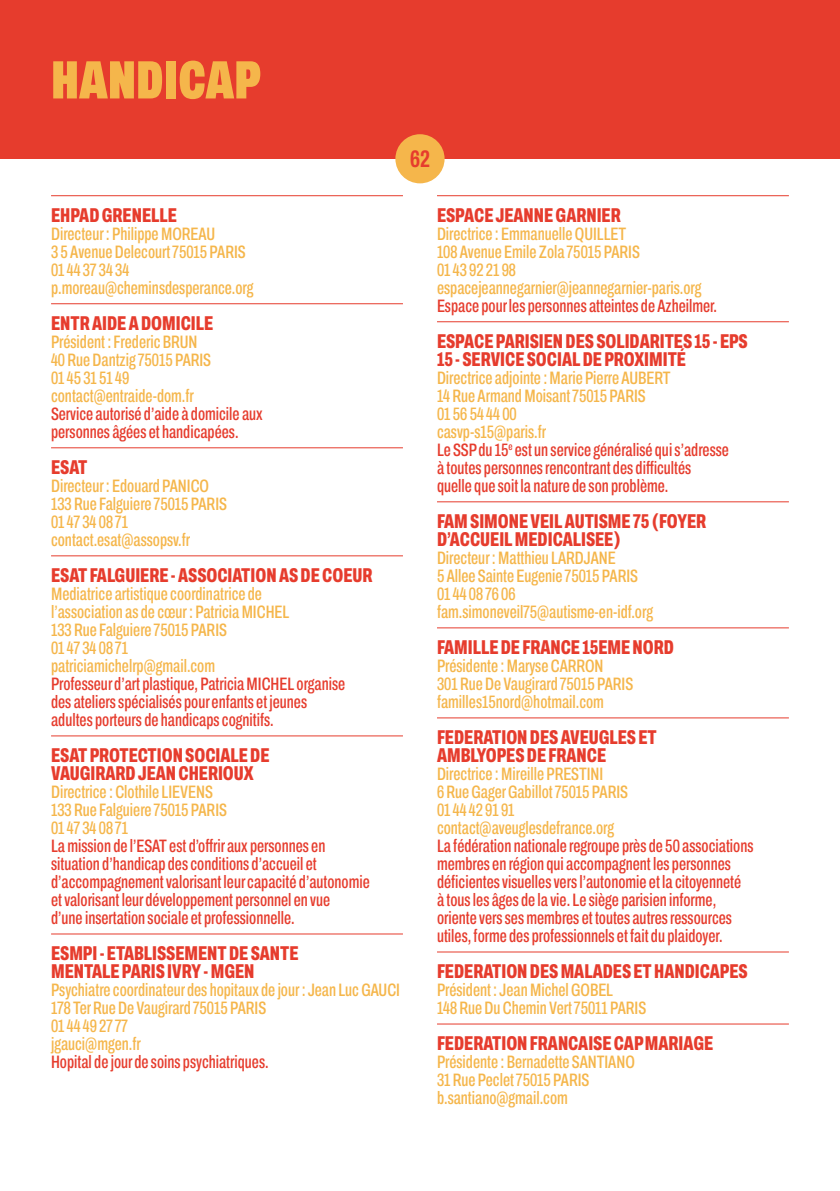
<style>
.page{position:relative;width:840px;height:1191px;background:#fff}
.page>*{position:absolute;margin:0;border:0;box-sizing:border-box;transform-origin:0 0}
.t1{font:900 extra-condensed 54px "Archivo";color:#f5b64b}
.t2{font:700 extra-condensed 24px "Archivo";color:#e63c2d}
.t3{font:800 extra-condensed 20px/18px "Archivo";color:#e63c2d}
.t4{font:500 extra-condensed 18px/18px "Archivo";color:#f5b64b}
.t5{font:500 extra-condensed 18px/18px "Archivo";color:#e63c2d}
.s1{color:#f5b64b}
</style>
<div class="page">
<div style="left:0;top:0;width:839px;height:159px;background:#e63c2d"></div>
<div style="left:395px;top:134px;width:49px;height:49px;background:#f5b64b;border-radius:50%"></div>
<hr style="left:51px;top:195px;width:352px;height:1px;background:#e63c2d">
<hr style="left:51px;top:303px;width:352px;height:1px;background:#e63c2d">
<hr style="left:51px;top:447px;width:352px;height:1px;background:#e63c2d">
<hr style="left:51px;top:555px;width:352px;height:1px;background:#e63c2d">
<hr style="left:51px;top:735px;width:352px;height:1px;background:#e63c2d">
<hr style="left:51px;top:933px;width:352px;height:1px;background:#e63c2d">
<hr style="left:437px;top:195px;width:351px;height:1px;background:#e63c2d">
<hr style="left:437px;top:321px;width:351px;height:1px;background:#e63c2d">
<hr style="left:437px;top:501px;width:351px;height:1px;background:#e63c2d">
<hr style="left:437px;top:627px;width:351px;height:1px;background:#e63c2d">
<hr style="left:437px;top:717px;width:351px;height:1px;background:#e63c2d">
<hr style="left:437px;top:951px;width:351px;height:1px;background:#e63c2d">
<hr style="left:437px;top:1023px;width:351px;height:1px;background:#e63c2d">
<h1 class="t1" style="left:51px;top:39px;width:211px">HANDICAP</h1>
<h2 class="t2" style="left:410px;top:141px;width:21px">62</h2>
<p class="t3" style="left:51px;top:206px;width:127px">EHPAD GRENELLE</p>
<p class="t4" style="left:51px;top:224px;width:204px">Directeur : Philippe MOREAU<br>3 5 Avenue Delecourt 75015 PARIS<br>01 44 37 34 34 p.moreau@cheminsdesperance.org</p>
<p class="t3" style="left:51px;top:314px;width:163px">ENTR AIDE A DOMICILE</p>
<p class="t4" style="left:51px;top:332px;width:161px">Président : Frederic BRUN<br>40 Rue Dantzig 75015 PARIS<br>01 45 31 51 49 contact@entraide-dom.fr</p>
<p class="t5" style="left:51px;top:404px;width:213px">Service autorisé d’aide à domicile aux personnes âgées et handicapées.</p>
<p class="t3" style="left:51px;top:458px;width:38px">ESAT</p>
<p class="t4" style="left:51px;top:476px;width:177px">Directeur : Edouard PANICO<br>133 Rue Falguiere 75015 PARIS<br>01 47 34 08 71 contact.esat@assopsv.fr</p>
<p class="t3" style="left:51px;top:566px;width:323px">ESAT FALGUIERE - ASSOCIATION AS DE COEUR</p>
<p class="t4" style="left:51px;top:584px;width:239px">Mediatrice artistique coordinatrice de l’association as de cœur : Patricia MICHEL<br>133 Rue Falguiere 75015 PARIS<br>01 47 34 08 71 patriciamichelrp@gmail.com</p>
<p class="t5" style="left:51px;top:674px;width:295px">Professeur d’art plastique, Patricia MICHEL organise des ateliers spécialisés pour enfants et jeunes adultes porteurs de handicaps cognitifs.</p>
<p class="t3" style="left:51px;top:746px;width:220px">ESAT PROTECTION SOCIALE DE<br>VAUGIRARD JEAN CHERIOUX</p>
<p class="t4" style="left:51px;top:782px;width:177px">Directrice : Clothile LIEVENS<br>133 Rue Falguiere 75015 PARIS<br>01 47 34 08 71</p>
<p class="t5" style="left:51px;top:836px;width:320px">La mission de l’ESAT est d’offrir aux personnes en situation d’handicap des conditions d’accueil et d’accompagnement valorisant leur capacité d’autonomie et valorisant leur développement personnel en vue<br>d’une insertation sociale et professionnelle.</p>
<p class="t3" style="left:51px;top:944px;width:249px">ESMPI - ETABLISSEMENT DE SANTE<br>MENTALE PARIS IVRY - MGEN</p>
<p class="t4" style="left:51px;top:980px;width:350px">Psychiatre coordinateur des hopitaux de jour : Jean Luc GAUCI<br>178 Ter Rue De Vaugirard 75015 PARIS<br>01 44 49 27 77<br>jgauci@mgen.fr</p>
<p class="t5" style="left:51px;top:1052px;width:219px">Hopital de jour de soins psychiatriques.</p>
<p class="t3" style="left:437px;top:206px;width:185px">ESPACE JEANNE GARNIER</p>
<p class="t4" style="left:437px;top:224px;width:266px">Directrice : Emmanuelle QUILLET<br>108 Avenue Emile Zola 75015 PARIS<br>01 43 92 21 98 espacejeannegarnier@jeannegarnier-paris.org</p>
<p class="t5" style="left:437px;top:296px;width:281px">Espace pour les personnes atteintes de Azheilmer.</p>
<p class="t3" style="left:437px;top:332px;width:312px">ESPACE PARISIEN DES SOLIDARITES 15 - EPS<br>15 - SERVICE SOCIAL DE PROXIMITÉ</p>
<p class="t5" style="left:437px;top:368px;width:293px"><span class="s1">Directrice adjointe : Marie Pierre AUBERT<br>14 Rue Armand Moisant 75015 PARIS<br>01 56 54 44 00<br>casvp-s15@paris.fr<br></span>Le SSP du 15<sup>e</sup> est un service généralisé qui s’adresse à toutes personnes rencontrant des difficultés quelle que soit la nature de son problème.</p>
<p class="t3" style="left:437px;top:512px;width:270px">FAM SIMONE VEIL AUTISME 75 (FOYER<br>D’ACCUEIL MEDICALISEE)</p>
<p class="t4" style="left:437px;top:548px;width:217px">Directeur : Matthieu LARDJANE<br>5 Allee Sainte Eugenie 75015 PARIS<br>01 44 08 76 06 fam.simoneveil75@autisme-en-idf.org</p>
<p class="t3" style="left:437px;top:638px;width:238px">FAMILLE DE FRANCE 15EME NORD</p>
<p class="t4" style="left:437px;top:656px;width:197px">Présidente : Maryse CARRON<br>301 Rue De Vaugirard 75015 PARIS familles15nord@hotmail.com</p>
<p class="t3" style="left:437px;top:728px;width:221px">FEDERATION DES AVEUGLES ET<br>AMBLYOPES DE FRANCE</p>
<p class="t4" style="left:437px;top:764px;width:192px">Directrice : Mireille PRESTINI<br>6 Rue Gager Gabillot 75015 PARIS<br>01 44 42 91 91 contact@aveuglesdefrance.org</p>
<p class="t5" style="left:437px;top:836px;width:318px">La fédération nationale regroupe près de 50 associations membres en région qui accompagnent les personnes déficientes visuelles vers l’autonomie et la citoyenneté<br>à tous les âges de la vie. Le siège parisien informe, oriente vers ses membres et toutes autres ressources utiles, forme des professionnels et fait du plaidoyer.</p>
<p class="t3" style="left:437px;top:962px;width:312px">FEDERATION DES MALADES ET HANDICAPES</p>
<p class="t4" style="left:437px;top:980px;width:210px">Président : Jean Michel GOBEL<br>148 Rue Du Chemin Vert 75011 PARIS</p>
<p class="t3" style="left:437px;top:1034px;width:278px">FEDERATION FRANCAISE CAP MARIAGE</p>
<p class="t4" style="left:437px;top:1052px;width:199px">Présidente : Bernadette SANTIANO<br>31 Rue Peclet 75015 PARIS b.santiano@gmail.com</p>
</div>
